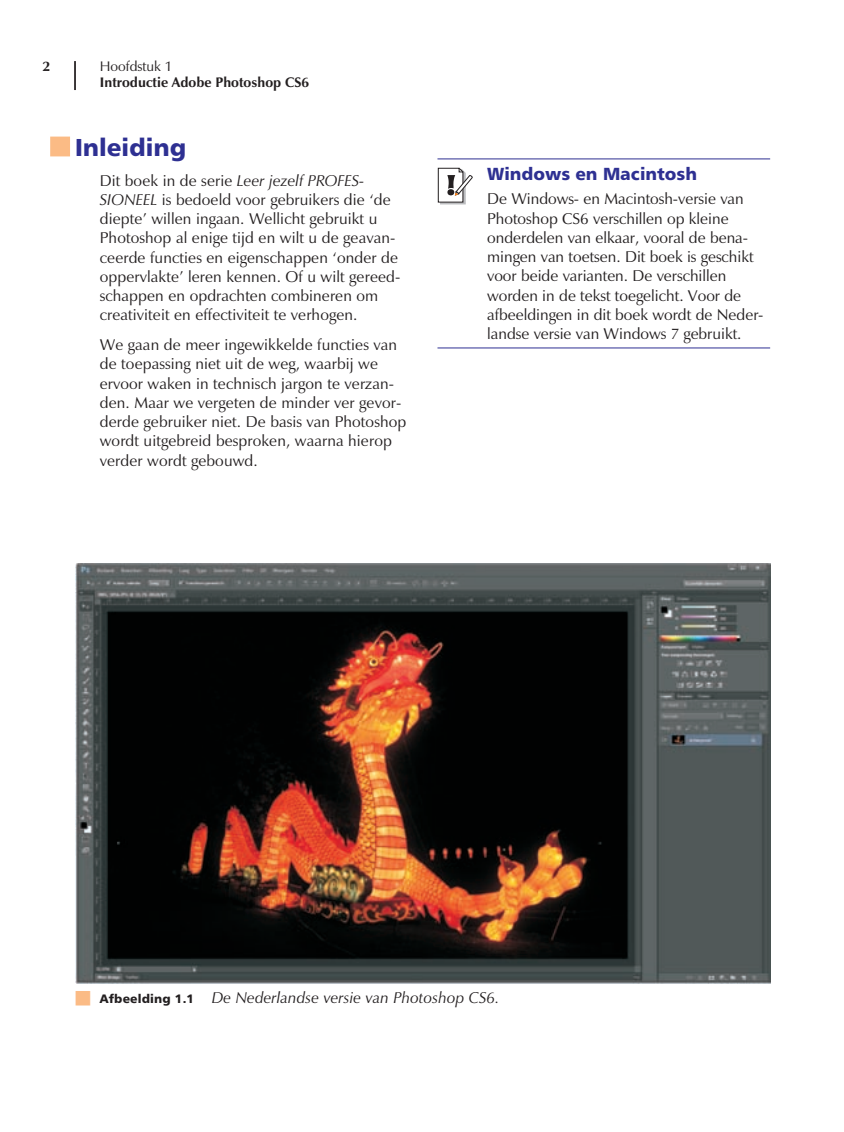
<style>
.page{position:relative;width:844px;height:1132px;background:#fff}
.page>*{position:absolute;margin:0;border:0;box-sizing:border-box;transform-origin:0 0}
.t1{font:24.5px "Humanist 777 BT Black B";color:#2e3092}
.t2{font:17.5px "Humanist 777 BT Black B";color:#2e3092}
.t3{font:15.75px/19.2px "Zapf Humanist 601 BT";letter-spacing:.005em;color:#231f20}
.t4{font:italic 15.75px "Zapf Humanist 601 BT";letter-spacing:.005em;color:#231f20}
.t5{font:700 14px "Zapf Humanist 601 BT";color:#231f20}
.t6{font:14px "Zapf Humanist 601 BT";color:#231f20}
.s1{font-style:italic}
.s2{color:#fbbb85}
.s3{font-family:"Humanist 777 BT Black B";font-style:normal;font-size:12.25px}
</style>
<div class="page">
<div style="left:50px;top:137px;width:20px;height:19px;background:#fbbb85"></div>
<hr style="left:74px;top:61px;width:2px;height:29px;background:#231f20">
<img style="left:75px;top:564px;width:694px;height:420px">
<hr style="left:437px;top:158px;width:332px;height:1px;background:#2e3092">
<hr style="left:437px;top:347px;width:332px;height:1px;background:#2e3092">
<svg style="left:437px;top:167px;width:35px;height:37px"></svg>
<p class="t5" style="left:42px;top:60px;width:9px">2</p>
<p class="t6" style="left:100px;top:60px;width:74px">Hoofdstuk 1</p>
<p class="t5" style="left:100px;top:77px;width:211px">Introductie Adobe Photoshop CS6</p>
<h1 class="t1" style="left:75px;top:137px;width:113px">Inleiding</h1>
<p class="t3" style="left:100px;top:172px;width:302px">Dit boek in de serie <span class="s1">Leer jezelf PROFES-SIONEEL</span> is bedoeld voor gebruikers die ‘de diepte’ willen ingaan. Wellicht gebruikt u Photoshop al enige tijd en wilt u de geavan&shy;ceerde functies en eigenschappen ‘onder de oppervlakte’ leren kennen. Of u wilt gereed&shy;schappen en opdrachten combineren om creativiteit en effectiviteit te verhogen.</p>
<p class="t3" style="left:100px;top:337px;width:308px">We gaan de meer ingewikkelde functies van de toepassing niet uit de weg, waarbij we ervoor waken in technisch jargon te verzan&shy;den. Maar we vergeten de minder ver gevor&shy;derde gebruiker niet. De basis van Photoshop wordt uitgebreid besproken, waarna hierop verder wordt gebouwd.</p>
<p class="t2" style="left:487px;top:167px;width:211px">Windows en Macintosh</p>
<p class="t3" style="left:487px;top:191px;width:278px">De Windows- en Macintosh-versie van Photoshop CS6 verschillen op kleine onderdelen van elkaar, vooral de bena&shy;mingen van toetsen. Dit boek is geschikt voor beide varianten. De verschillen worden in de tekst toegelicht. Voor de afbeeldingen in dit boek wordt de Neder&shy;landse versie van Windows 7 gebruikt.</p>
<p class="t4" style="left:75px;top:991px;width:426px"><span class="s2">■</span> <span class="s3">Afbeelding 1.1</span> De Nederlandse versie van Photoshop CS6.</p>
</div>
